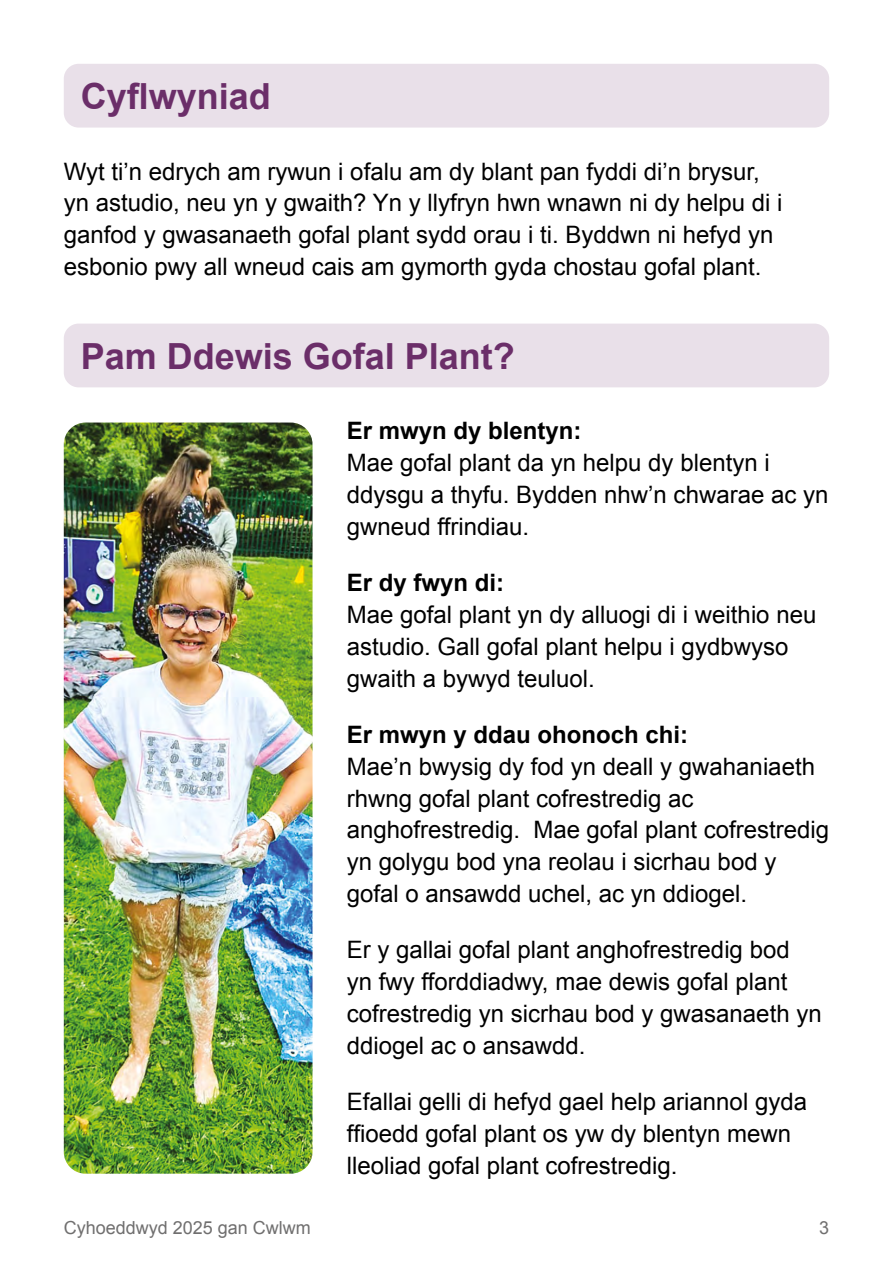
<style>
.page{position:relative;width:893px;height:1263px;background:#fff}
.page>*{position:absolute;margin:0;border:0;box-sizing:border-box;transform-origin:0 0}
.t1{font:700 36px "Arial";color:#6b2e69}
.t2{font:24px/31.8px "Arial";color:#000}
.t3{font:700 24px "Arial";color:#000}
.t4{font:18px "Arial";color:#706f6f}
</style>
<div class="page">
<div style="left:64px;top:64px;width:765px;height:64px;background:#e9e0e9;border-radius:15px"></div>
<div style="left:64px;top:324px;width:765px;height:63px;background:#e9e0e9;border-radius:15px"></div>
<img style="left:64px;top:422px;width:249px;height:752px">
<h1 class="t1" style="left:81px;top:72px;width:192px">Cyflwyniad</h1>
<p class="t2" style="left:64px;top:156px;width:720px">Wyt ti’n edrych am rywun i ofalu am dy blant pan fyddi di’n brysur, yn astudio, neu yn y gwaith? Yn y llyfryn hwn wnawn ni dy helpu di i ganfod y gwasanaeth gofal plant sydd orau i ti. Byddwn ni hefyd yn esbonio pwy all wneud cais am gymorth gyda chostau gofal plant.</p>
<h1 class="t1" style="left:81px;top:332px;width:436px">Pam Ddewis Gofal Plant?</h1>
<p class="t3" style="left:347px;top:415px;width:236px">Er mwyn dy blentyn:</p>
<p class="t2" style="left:347px;top:447px;width:483px">Mae gofal plant da yn helpu dy blentyn i ddysgu a thyfu. Bydden nhw’n chwarae ac yn gwneud ffrindiau.</p>
<p class="t3" style="left:347px;top:567px;width:159px">Er dy fwyn di:</p>
<p class="t2" style="left:347px;top:599px;width:471px">Mae gofal plant yn dy alluogi di i weithio neu astudio. Gall gofal plant helpu i gydbwyso gwaith a bywyd teuluol.</p>
<p class="t3" style="left:347px;top:719px;width:343px">Er mwyn y ddau ohonoch chi:</p>
<p class="t2" style="left:347px;top:751px;width:484px">Mae’n bwysig dy fod yn deall y gwahaniaeth rhwng gofal plant cofrestredig ac anghofrestredig. Mae gofal plant cofrestredig yn golygu bod yna reolau i sicrhau bod y gofal o ansawdd uchel, ac yn ddiogel.</p>
<p class="t2" style="left:347px;top:934px;width:476px">Er y gallai gofal plant anghofrestredig bod<br>yn fwy fforddiadwy, mae dewis gofal plant cofrestredig yn sicrhau bod y gwasanaeth yn ddiogel ac o ansawdd.</p>
<p class="t2" style="left:347px;top:1086px;width:462px">Efallai gelli di hefyd gael help ariannol gyda ffioedd gofal plant os yw dy blentyn mewn lleoliad gofal plant cofrestredig.</p>
<p class="t4" style="left:64px;top:1215px;width:249px">Cyhoeddwyd 2025 gan Cwlwm</p>
<p class="t4" style="left:819px;top:1215px;width:12px">3</p>
</div>
